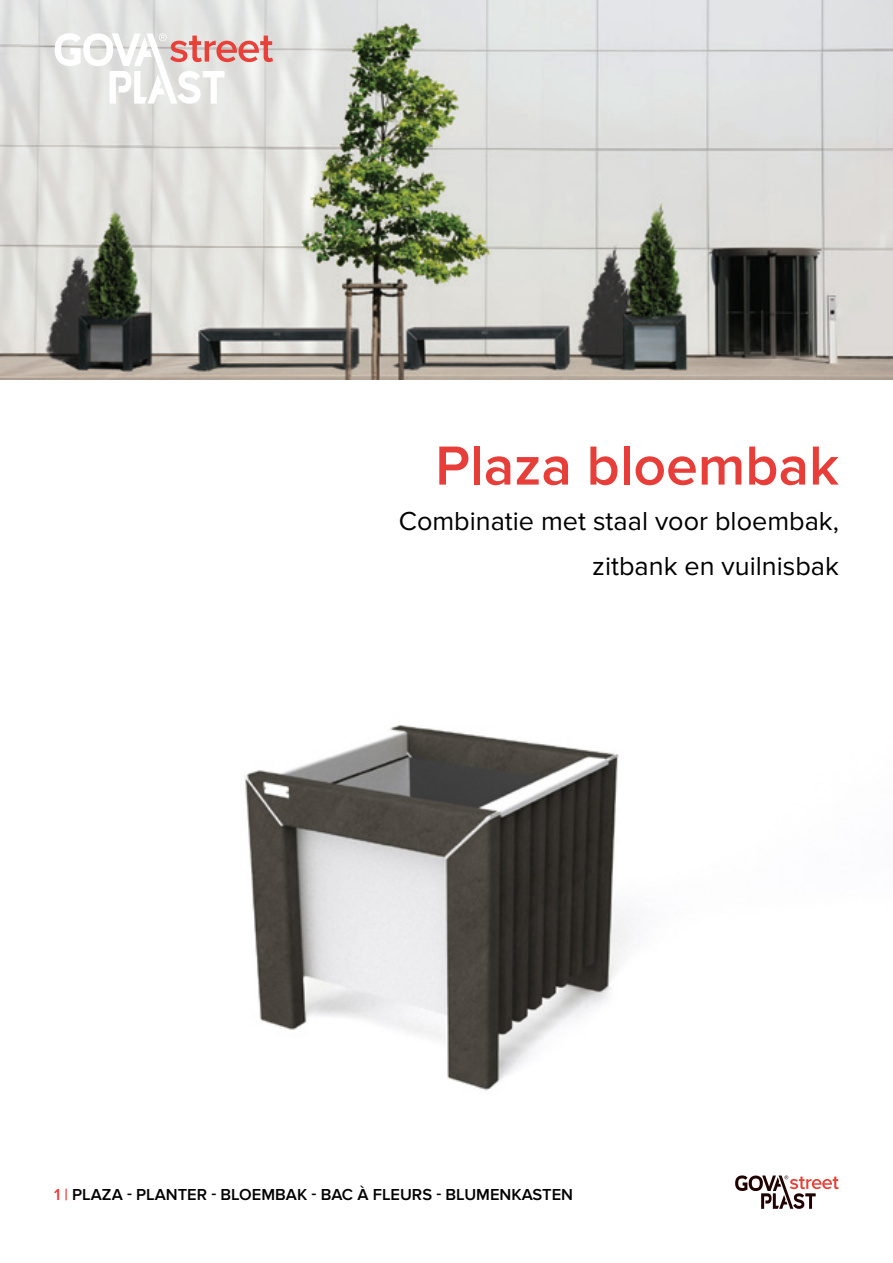
<style>
.page{position:relative;width:893px;height:1263px;background:#fff}
.page>*{position:absolute;margin:0;border:0;box-sizing:border-box;transform-origin:0 0}
.t1{font:600 57px "Proxima Nova";color:#e83e39}
.t2{font:27px/45px "Proxima Nova";color:#000;text-align:right}
.t3{font:600 16.5px "Proxima Nova";color:#000}
.s1{color:#e83e39}
</style>
<div class="page">
<img style="left:244px;top:724px;width:389px;height:367px">
<img style="left:0;top:0;width:893px;height:380px">
<svg style="left:55px;top:33px;width:218px;height:71px"></svg>
<svg style="left:735px;top:1175px;width:104px;height:34px"></svg>
<p class="t1" style="left:435px;top:433px;width:405px">Plaza bloembak</p>
<p class="t2" style="left:399px;top:498px;width:442px">Combinatie met staal voor bloembak, zitbank en vuilnisbak</p>
<p class="t3" style="left:54px;top:1184px;width:521px"><span class="s1">1 |</span> PLAZA - PLANTER - BLOEMBAK - BAC À FLEURS - BLUMENKASTEN</p>
</div>
